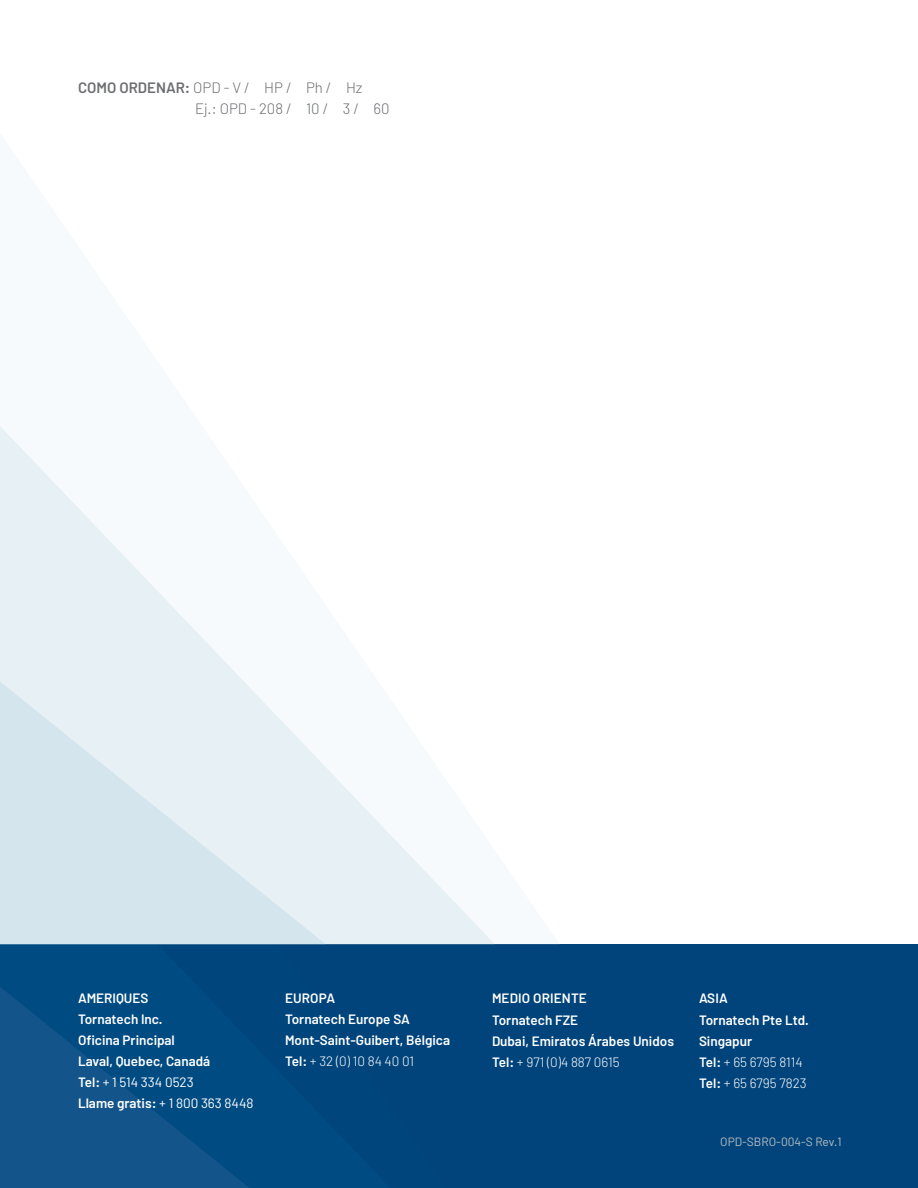
<style>
.page{position:relative;width:918px;height:1188px;background:#fff}
.page>*{position:absolute;margin:0;border:0;box-sizing:border-box;transform-origin:0 0}
.Cell_Heading_-_White_-_Centered{font:300 15px/21px "Barlow";color:#6c6d70}
.t1{font:600 13.5px/21px "Barlow";color:#fff}
.t2{font:300 13.5px/21px "Barlow";color:#fff}
.t3{font:12px "Barlow";color:#bcbdc0}
.s1{font-weight:600}
.s2{font-weight:400}
.s3{font-weight:300}
</style>
<div class="page">
<div style="left:0;top:944px;width:918px;height:244px;background:#00447b"></div>
<svg style="left:0;top:987px;width:249px;height:201px;fill:#13558a"></svg>
<svg style="left:0;top:426px;width:495px;height:518px"></svg>
<svg style="left:0;top:681px;width:326px;height:263px;background:#deeaf1"></svg>
<p class="Cell_Heading_-_White_-_Centered" style="left:195px;top:77px;width:196px;text-indent:-117px"><span class="s1">COMO ORDENAR:</span> OPD - V / HP / Ph / Hz<br>Ej.: OPD - 208 / 10 / 3 / 60</p>
<p class="t1" style="left:78px;top:987px;width:177px">AMERIQUES<br>Tornatech Inc.<br>Oficina Principal<br>Laval, Quebec, Canadá<br>Tel: <span class="s2">+ 1 514 334 0523<br></span>Llame gratis: <span class="s2">+ 1 800 363 8448</span></p>
<p class="t1" style="left:492px;top:986px;width:96px;line-height:22.5px">MEDIO ORIENTE<br>Tornatech FZE</p>
<p class="t1" style="left:285px;top:987px;width:167px">EUROPA<br>Tornatech Europe SA<br>Mont-Saint-Guibert, Bélgica<br>Tel: <span class="s3">+ 32 (0) 10 84 40 01</span></p>
<p class="t1" style="left:492px;top:1031px;width:184px">Dubai, Emiratos Árabes Unidos<br>Tel: <span class="s3">+ 971 (0)4 887 0615</span></p>
<p class="t1" style="left:699px;top:986px;width:111px;line-height:22.5px">ASIA<br>Tornatech Pte Ltd.</p>
<p class="t2" style="left:699px;top:1030px;width:109px"><span class="s1">Singapur<br>Tel:</span> + 65 6795 8114<br><span class="s1">Tel:</span> + 65 6795 7823</p>
<p class="t3" style="left:720px;top:1134px;width:123px">OPD-SBRO-004-S Rev.1</p>
</div>
